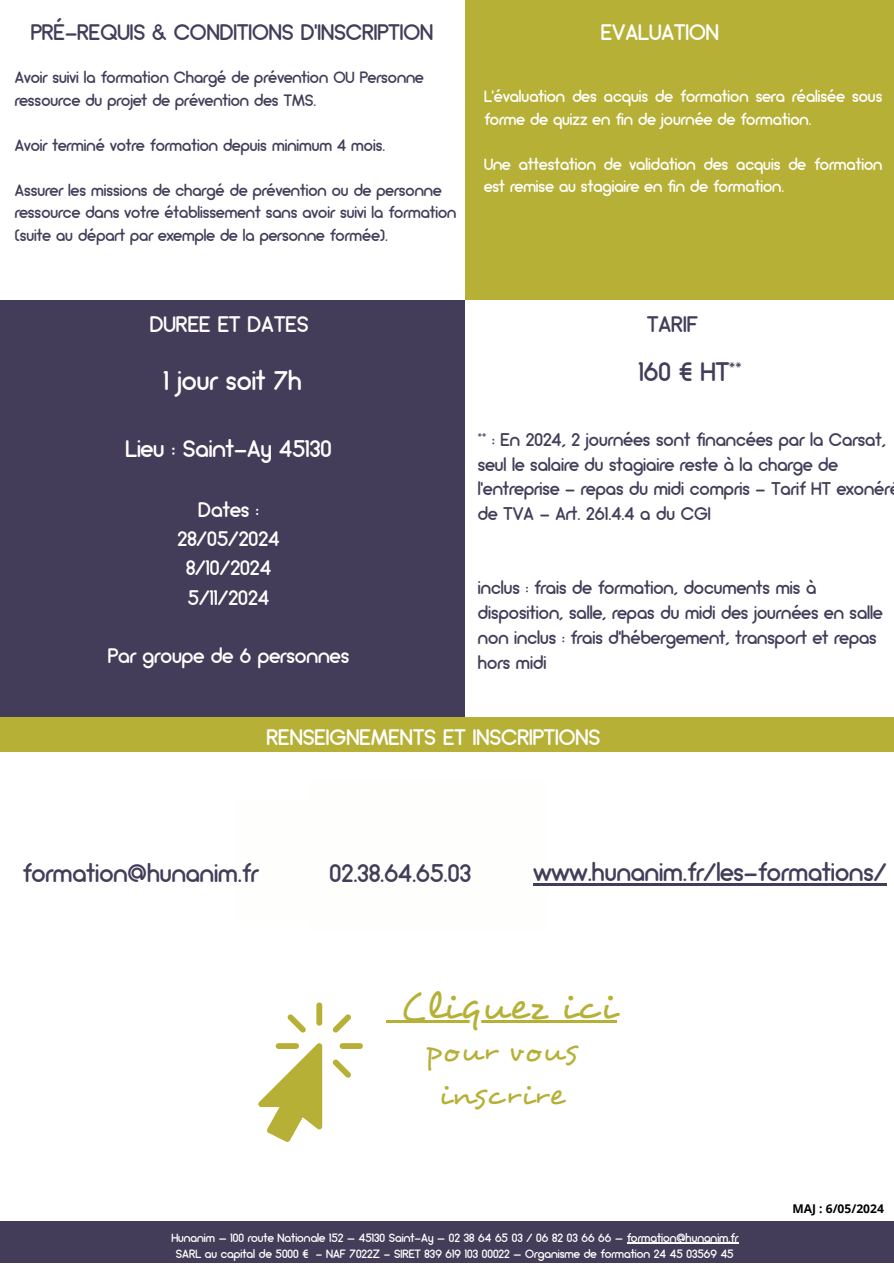
<style>
.page{position:relative;width:894px;height:1264px;background:#fff}
.page>*{position:absolute;margin:0;border:0;box-sizing:border-box;transform-origin:0 0}
.t1{font:40.65px "Desyrel";color:#b6b037}
.t2{font:32.4px/44.5px "Desyrel";color:#b6b037;text-align:center}
.t3{font:27px "Arciform";color:#fff}
.t4{font:26.85px "Arciform";color:#433d59}
.t5{font:25.5px "Arciform";color:#433d59}
.t6{font:24px "Arciform";color:#fff}
.t7{font:22.5px "Arciform";color:#433d59}
.t8{font:22.5px "Arciform";color:#fff}
.t9{font:22.5px "Arciform";color:#fefefd}
.t10{font:21px/29.2px "Arciform";color:#fff;text-align:center}
.t11{font:18.45px/24.8px "Arciform";color:#433d59}
.t12{font:16.5px/22.5px "Arciform";color:#433d59}
.t13{font:16.5px/22.5px "Arciform";color:#fff}
.t14{font:12px "Arciform";color:#fff}
.t15{font:700 12px "Open Sans";color:#000}
</style>
<div class="page">
<div style="left:465px;top:0;width:428px;height:300px;background:#b6b037"></div>
<div style="left:0;top:300px;width:465px;height:417px;background:#433d59"></div>
<div style="left:0;top:1221px;width:893px;height:42px;background:#433d59"></div>
<div style="left:0;top:717px;width:893px;height:35px;background:#b6b037"></div>
<hr style="left:626px;top:1242px;width:112px;height:1px;background:#fff">
<svg style="left:258px;top:1043px;width:64px;height:98px"></svg>
<div style="left:316px;top:1002px;width:6px;height:23px;background:#b6b037;border-radius:3px"></div>
<div style="left:339px;top:1043px;width:23px;height:5px;background:#b6b037;border-radius:3px"></div>
<div style="left:275px;top:1043px;width:24px;height:5px;background:#b6b037;border-radius:3px"></div>
<svg style="left:332px;top:1014px;width:19px;height:18px"></svg>
<svg style="left:332px;top:1059px;width:19px;height:18px"></svg>
<svg style="left:287px;top:1014px;width:19px;height:18px"></svg>
<svg style="left:386px;top:1020px;width:13px;height:2px"></svg>
<hr style="left:399px;top:1019px;width:217px;height:3px;background:#b6b037">
<hr style="left:533px;top:883px;width:353px;height:2px;background:#433d59">
<h3 class="t7" style="left:31px;top:23px;width:404px">PRÉ-REQUIS &amp; CONDITIONS D’INSCRIPTION</h3>
<p class="t8" style="left:600px;top:23px;width:120px">EVALUATION</p>
<h5 class="t12" style="left:15px;top:68px;width:410px">Avoir suivi la formation Chargé de prévention OU Personne ressource du projet de prévention des TMS.</h5>
<p class="t12" style="left:15px;top:135px;width:372px">Avoir terminé votre formation depuis minimum 4 mois.</p>
<p class="t12" style="left:15px;top:180px;width:443px">Assurer les missions de chargé de prévention ou de personne ressource dans votre établissement sans avoir suivi la formation (suite au départ par exemple de la personne formée).</p>
<p class="t13" style="left:484px;top:87px;width:400px">L’évaluation des acquis de formation sera réalisée sous forme de quizz en fin de journée de formation.</p>
<h5 class="t13" style="left:484px;top:154px;width:400px">Une attestation de validation des acquis de formation est remise au stagiaire en fin de formation.</h5>
<p class="t9" style="left:150px;top:315px;width:160px">DUREE ET DATES</p>
<p class="t7" style="left:647px;top:315px;width:52px">TARIF</p>
<h3 class="t3" style="left:164px;top:369px;width:139px">1 jour soit 7h</h3>
<h3 class="t6" style="left:126px;top:439px;width:207px">Lieu : Saint-Ay 45130</h3>
<p class="t10" style="left:177px;top:497px;width:104px">Dates :<br>28/05/2024<br>8/10/2024<br>5/11/2024</p>
<p class="t10" style="left:108px;top:643px;width:243px">Par groupe de 6 personnes</p>
<p class="t4" style="left:638px;top:360px;width:104px">160 € HT**</p>
<p class="t11" style="left:478px;top:429px;width:413px">** : En 2024, 2 journées sont financées par la Carsat, seul le salaire du stagiaire reste à la charge de l’entreprise - repas du midi compris - Tarif HT exonér de TVA - Art. 261.4.4 a du CGI</p>
<h5 class="t11" style="left:478px;top:577px;width:406px">inclus : frais de formation, documents mis à disposition, salle, repas du midi des journées en salle</h5>
<h5 class="t11" style="left:478px;top:627px;width:400px">non inclus : frais d’hébergement, transport et repas hors midi</h5>
<h5 class="t8" style="left:266px;top:727px;width:335px">RENSEIGNEMENTS ET INSCRIPTIONS</h5>
<p class="t5" style="left:22px;top:862px;width:237px">formation@hunanim.fr</p>
<p class="t5" style="left:329px;top:862px;width:143px">02.38.64.65.03</p>
<p class="t5" style="left:533px;top:861px;width:354px">www.hunanim.fr/les-formations/</p>
<h2 class="t1" style="left:399px;top:981px;width:218px">Cliquez ici</h2>
<p class="t2" style="left:425px;top:1028px;width:154px">pour vous inscrire</p>
<h4 class="t14" style="left:171px;top:1232px;width:568px">Hunanim – 100 route Nationale 152 – 45130 Saint-Ay – 02 38 64 65 03 / 06 82 03 66 66 – formation@hunanim.fr</h4>
<h4 class="t14" style="left:176px;top:1248px;width:559px">SARL au capital de 5000 € - NAF 7022Z - SIRET 839 619 103 00022 – Organisme de formation 24 45 03569 45</h4>
<h4 class="t15" style="left:792px;top:1200px;width:93px">MAJ : 6/05/2024</h4>
</div>
